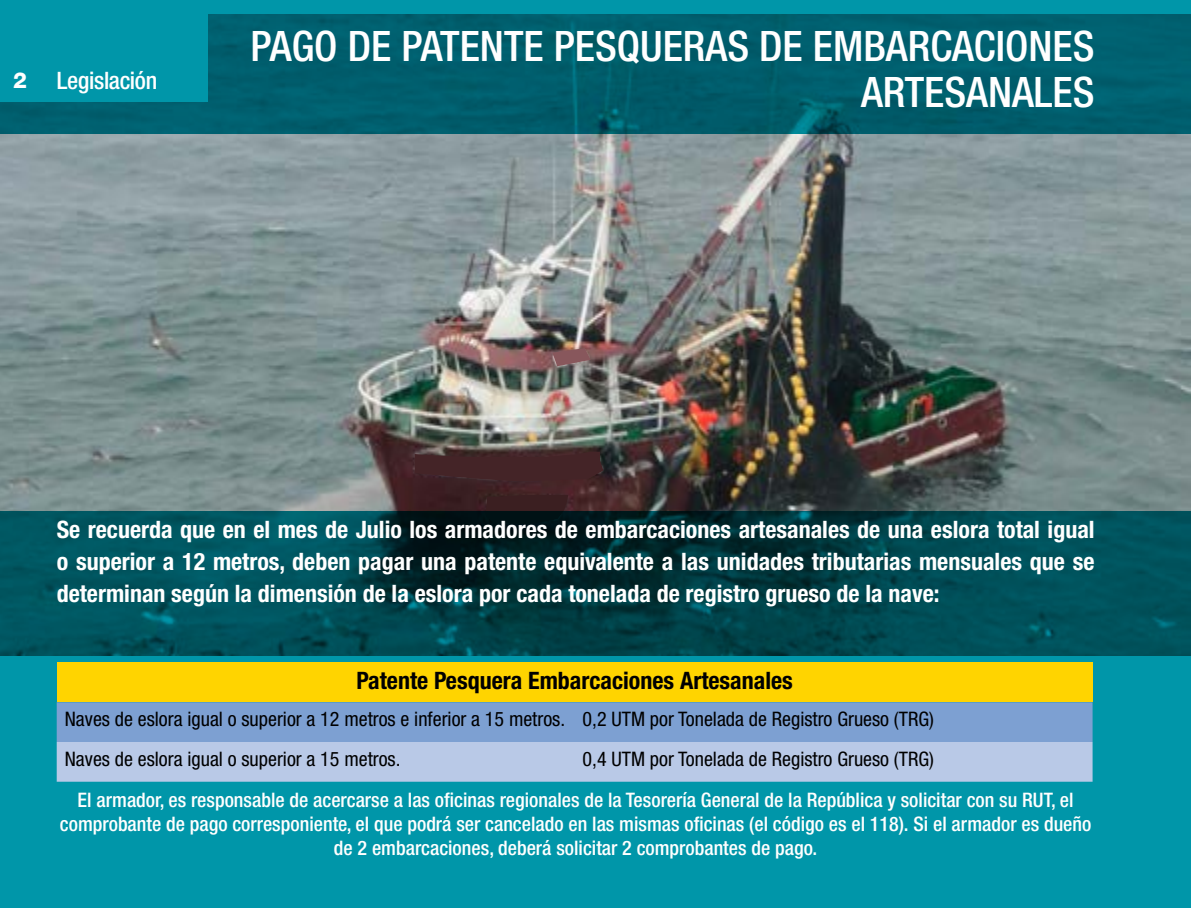
<style>
.page{position:relative;width:1191px;height:908px;background:#fff}
.page>*{position:absolute;margin:0;border:0;box-sizing:border-box;transform-origin:0 0}
.t1{font:500 condensed 42px/46px "Helvetica Neue";color:#fff;text-align:right}
.t2{font:700 condensed 24px/32px "Helvetica Neue";color:#fff;text-align:justify}
.t3{font:700 condensed 24px "Helvetica Neue";color:#000}
.t4{font:500 condensed 24px "Helvetica Neue";letter-spacing:-.015em;color:#fff}
.t5{font:500 condensed 20px/24px "Helvetica Neue";color:#fff;text-align:center}
.t6{font:condensed 20px/39.6px "Helvetica Neue";color:#000}
.s1{font-weight:800;font-stretch:normal;font-size:22px}
</style>
<div class="page">
<div style="left:0;top:0;width:1191px;height:907px;background:#0096a9"></div>
<img style="left:0;top:133px;width:1191px;height:377px">
<svg style="left:485px;top:494px;width:83px;height:16px"></svg>
<div style="left:0;top:0;width:1191px;height:133px;background:#005e6e"></div>
<svg style="left:0;top:510px;width:1191px;height:145px;background:#00454d"></svg>
<svg style="left:414px;top:451px;width:189px;height:30px;background:#432528"></svg>
<svg style="left:552px;top:348px;width:38px;height:18px"></svg>
<div style="left:0;top:0;width:208px;height:102px;background:#0096a9"></div>
<div style="left:0;top:0;width:1191px;height:14px;background:#0096a9"></div>
<div style="left:57px;top:662px;width:1035px;height:40px;background:#ffd400"></div>
<svg style="left:57px;top:702px;width:1035px;height:79px;background:#9ab4dc"></svg>
<p class="t4" style="left:13px;top:66px;width:146px"><span class="s1">2</span> Legislación</p>
<h1 class="t1" style="left:250px;top:23px;width:845px">PAGO DE PATENTE PESQUERAS DE EMBARCACIONES<br>ARTESANALES</h1>
<p class="t2" style="left:57px;top:513px;width:1039px">Se recuerda que en el mes de Julio los armadores de embarcaciones artesanales de una eslora total igual o superior a 12 metros, deben pagar una patente equivalente a las unidades tributarias mensuales que se determinan según la dimensión de la eslora por cada tonelada de registro grueso de la nave:</p>
<p class="t3" style="left:356px;top:665px;width:438px">Patente Pesquera Embarcaciones Artesanales</p>
<p class="t6" style="left:65px;top:698px;width:870px">Naves de eslora igual o superior a 12 metros e inferior a 15 metros. 0,2 UTM por Tonelada de Registro Grueso (TRG)<br>Naves de eslora igual o superior a 15 metros.</p>
<p class="t6" style="left:582px;top:738px;width:353px">0,4 UTM por Tonelada de Registro Grueso (TRG)</p>
<p class="t5" style="left:60px;top:787px;width:1033px">El armador, es responsable de acercarse a las oficinas regionales de la Tesorería General de la República y solicitar con su RUT, el comprobante de pago corresponiente, el que podrá ser cancelado en las mismas oficinas (el código es el 118). Si el armador es dueño de 2 embarcaciones, deberá solicitar 2 comprobantes de pago.</p>
</div>
